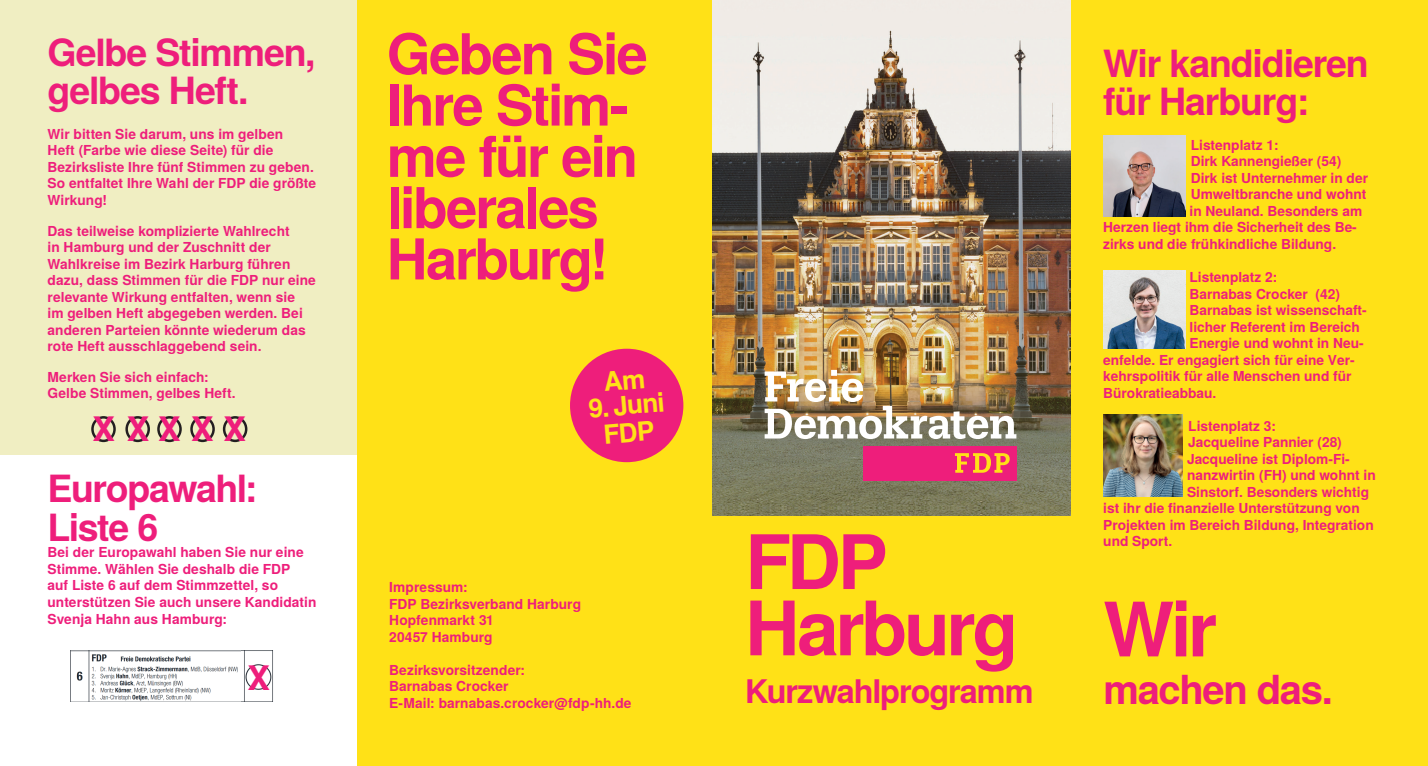
<style>
.page{position:relative;width:1428px;height:766px;background:#fff}
.page>*{position:absolute;margin:0;border:0;box-sizing:border-box;transform-origin:0 0}
.t1{font:700 75px/66.2px "Te X Gyre Heros";letter-spacing:-.045em;color:#ee1e7b}
.t2{font:700 56.25px/51.2px "Te X Gyre Heros";letter-spacing:-.035em;color:#ee1e7b}
.t3{font:700 40px "Te X Gyre Heros";letter-spacing:-.03em;color:#ee1e7b}
.t4{font:700 37.5px/38.8px "Te X Gyre Heros";letter-spacing:-.03em;color:#ee1e7b}
.t5{font:700 33.75px "Te X Gyre Heros";letter-spacing:.305em;color:#ee1e7b}
.t6{font:700 32.5px "Te X Gyre Heros";letter-spacing:-.035em;color:#ee1e7b}
.t7{font:700 26.25px/27.5px "Te X Gyre Heros";color:#ffe117;text-align:center}
.t8{font:700 13.75px/16.5px "Te X Gyre Heros";color:#ee1e7b}
</style>
<div class="page">
<div style="left:0;top:0;width:357px;height:454px;background:#f0eec2"></div>
<div style="left:157px;top:416px;width:25px;height:26px;border:2px solid #231f20;border-radius:50%"></div>
<div style="left:223px;top:416px;width:24px;height:26px;border:2px solid #231f20;border-radius:50%"></div>
<div style="left:190px;top:416px;width:25px;height:26px;border:2px solid #231f20;border-radius:50%"></div>
<div style="left:125px;top:416px;width:25px;height:26px;border:2px solid #231f20;border-radius:50%"></div>
<div style="left:91px;top:416px;width:25px;height:26px;border:2px solid #231f20;border-radius:50%"></div>
<div style="left:357px;top:1px;width:1071px;height:764px;background:#ffe117"></div>
<img style="left:712px;top:1px;width:358px;height:514px">
<img style="left:765px;top:370px;width:251px;height:69px">
<div style="left:863px;top:445px;width:153px;height:35px;background:#ee1e7b"></div>
<svg style="left:955px;top:453px;width:55px;height:19px"></svg>
<img style="left:1103px;top:270px;width:82px;height:78px">
<img style="left:1103px;top:136px;width:82px;height:81px">
<img style="left:70px;top:650px;width:172px;height:51px">
<img style="left:242px;top:650px;width:31px;height:51px">
<img style="left:1103px;top:414px;width:80px;height:82px">
<div style="left:570px;top:348px;width:113px;height:114px;background:#ee1e7b;border-radius:50%"></div>
<h3 class="t4" style="left:48px;top:31px;width:270px">Gelbe Stimmen, gelbes Heft.</h3>
<p class="t8" style="left:48px;top:125px;width:270px">Wir bitten Sie darum, uns im gelben<br>Heft (Farbe wie diese Seite) für die<br>Bezirksliste Ihre fünf Stimmen zu geben.<br>So entfaltet Ihre Wahl der FDP die größte<br>Wirkung!</p>
<p class="t8" style="left:48px;top:222px;width:270px">Das teilweise komplizierte Wahlrecht<br>in Hamburg und der Zuschnitt der Wahlkreise im Bezirk Harburg führen dazu, dass Stimmen für die FDP nur eine relevante Wirkung entfalten, wenn sie<br>im gelben Heft abgegeben werden. Bei anderen Parteien könnte wiederum das rote Heft ausschlaggebend sein.</p>
<p class="t8" style="left:48px;top:368px;width:190px">Merken Sie sich einfach:<br>Gelbe Stimmen, gelbes Heft.</p>
<h3 class="t5" style="left:92px;top:403px;width:155px">XXXXX</h3>
<h3 class="t4" style="left:48px;top:467px;width:212px">Europawahl:<br>Liste 6</h3>
<p class="t8" style="left:48px;top:543px;width:270px">Bei der Europawahl haben Sie nur eine Stimme. Wählen Sie deshalb die FDP<br>auf Liste 6 auf dem Stimmzettel, so unterstützen Sie auch unsere Kandidatin Svenja Hahn aus Hamburg:</p>
<h3 class="t5" style="left:248px;top:651px;width:24px">X</h3>
<h2 class="t2" style="left:387px;top:26px;width:262px">Geben Sie<br>Ihre Stim&shy;me für ein liberales<br>Harburg!</h2>
<h3 class="t7" style="left:587px;top:393px;width:78px;rotate:-5deg">9. Juni<br>FDP</h3>
<p class="t8" style="left:389px;top:578px;width:193px">Impressum:<br>FDP Bezirksverband Harburg<br>Hopfenmarkt 31<br>20457 Hamburg</p>
<p class="t8" style="left:389px;top:660px;width:244px">Bezirksvorsitzender:<br>Barnabas Crocker<br>E-Mail: barnabas.crocker@fdp-hh.de</p>
<h1 class="t1" style="left:745px;top:525px;width:274px">FDP<br>Harburg</h1>
<h3 class="t6" style="left:745px;top:666px;width:290px">Kurzwahlprogramm</h3>
<h3 class="t4" style="left:1103px;top:42px;width:267px">Wir kandidieren für Harburg:</h3>
<p class="t8" style="left:1191px;top:136px;width:89px">Listenplatz 1:</p>
<p class="t8" style="left:1191px;top:152px;width:152px">Dirk Kannengießer (54)</p>
<p class="t8" style="left:1191px;top:169px;width:179px">Dirk ist Unternehmer in der</p>
<p class="t8" style="left:1191px;top:185px;width:177px">Umweltbranche und wohnt</p>
<p class="t8" style="left:1189px;top:202px;width:174px">in Neuland. Besonders am</p>
<p class="t8" style="left:1103px;top:218px;width:255px">Herzen liegt ihm die Sicherheit des Be-</p>
<p class="t8" style="left:1103px;top:235px;width:234px">zirks und die frühkindliche Bildung.</p>
<p class="t8" style="left:1189px;top:268px;width:89px">Listenplatz 2:</p>
<p class="t8" style="left:1189px;top:284px;width:152px">Barnabas Crocker (42)</p>
<p class="t8" style="left:1189px;top:301px;width:179px">Barnabas ist wissenschaft-</p>
<p class="t8" style="left:1189px;top:317px;width:172px">licher Referent im Bereich</p>
<p class="t8" style="left:1189px;top:334px;width:176px">Energie und wohnt in Neu-</p>
<p class="t8" style="left:1103px;top:350px;width:253px">enfelde. Er engagiert sich für eine Ver-</p>
<p class="t8" style="left:1103px;top:367px;width:250px">kehrspolitik für alle Menschen und für</p>
<p class="t8" style="left:1103px;top:383px;width:115px">Bürokratieabbau.</p>
<p class="t8" style="left:1188px;top:416px;width:89px">Listenplatz 3:</p>
<p class="t8" style="left:1188px;top:433px;width:155px">Jacqueline Pannier (28)</p>
<p class="t8" style="left:1187px;top:449px;width:164px">Jacqueline ist Diplom-Fi-</p>
<p class="t8" style="left:1187px;top:466px;width:190px">nanzwirtin (FH) und wohnt in</p>
<p class="t8" style="left:1187px;top:482px;width:184px">Sinstorf. Besonders wichtig</p>
<p class="t8" style="left:1103px;top:499px;width:258px">ist ihr die finanzielle Unterstützung von</p>
<p class="t8" style="left:1103px;top:515px;width:272px">Projekten im Bereich Bildung, Integration</p>
<p class="t8" style="left:1103px;top:532px;width:71px">und Sport.</p>
<h1 class="t1" style="left:1103px;top:592px;width:115px">Wir</h1>
<h3 class="t3" style="left:1103px;top:658px;width:231px">machen das.</h3>
</div>
